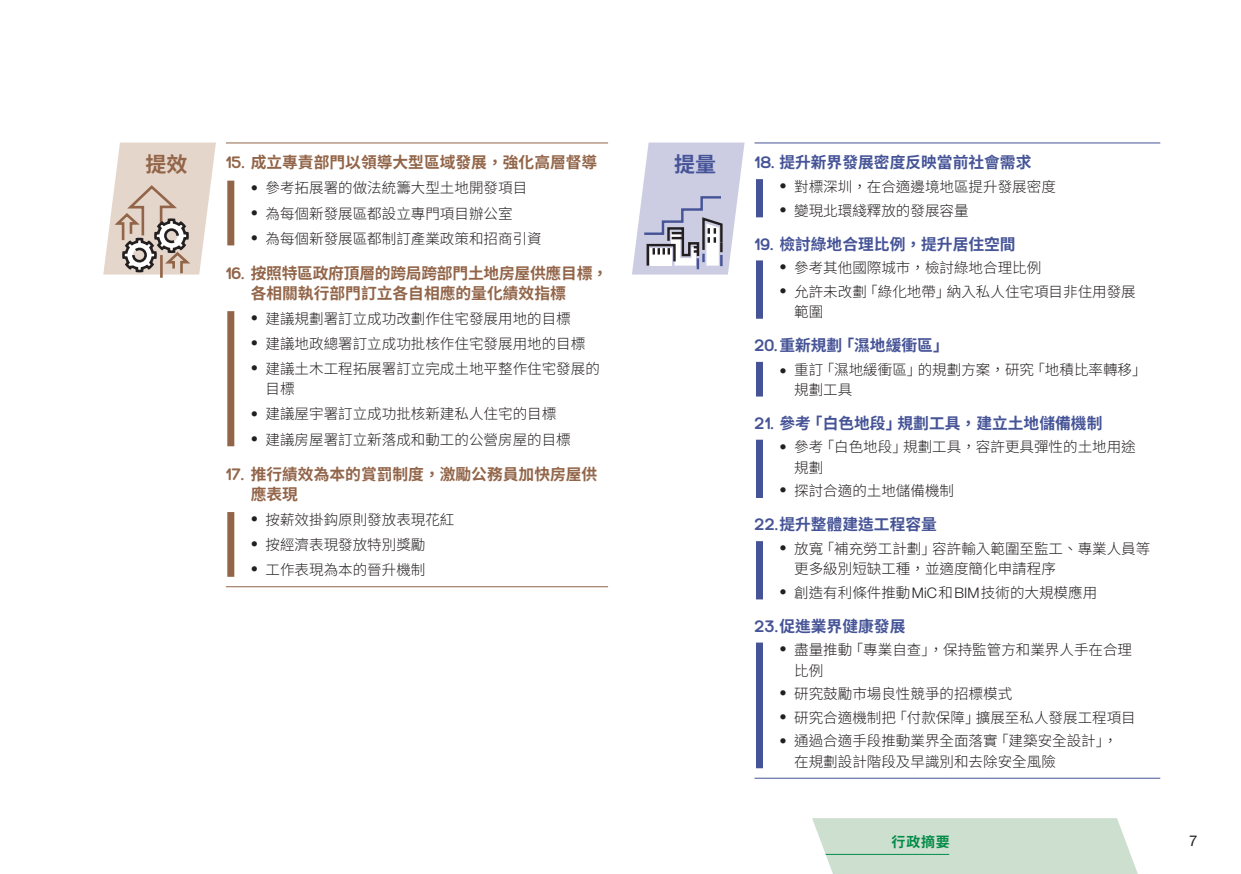
<style>
.page{position:relative;width:1241px;height:874px;background:#fff}
.page>*{position:absolute;margin:0;border:0;box-sizing:border-box;transform-origin:0 0}
.t1{font:700 21px "Noto Sans HK";color:#926549}
.t2{font:700 21px "Noto Sans HK";color:#465497}
.t3{font:700 15.75px/20.1px "Noto Sans HK";color:#926549}
.t4{font:700 15.75px "Noto Sans HK";color:#465497}
.t5{font:14.88px "Helvetica Neue LT Std";color:#231f20}
.t6{font:300 14.53px/20.1px "Noto Sans HK";color:#231f20}
.t7{font:700 14px "Noto Sans HK";color:#038b48}
.s1{font-family:"Hero";font-size:18.03px}
.s2{font-family:"Helvetica Neue LT Std"}
</style>
<div class="page">
<svg style="left:812px;top:818px;width:326px;height:55px"></svg>
<hr style="left:812px;top:853px;width:137px;height:1px;background:#038b48">
<svg style="left:103px;top:142px;width:113px;height:133px"></svg>
<hr style="left:160px;top:255px;width:3px;height:22px;background:#926549">
<svg style="left:632px;top:142px;width:112px;height:132px"></svg>
<hr style="left:226px;top:142px;width:382px;height:1px;background:#926549">
<hr style="left:226px;top:586px;width:382px;height:1px;background:#926549">
<div style="left:227px;top:180px;width:7px;height:65px;background:#926549"></div>
<div style="left:227px;top:311px;width:7px;height:135px;background:#926549"></div>
<div style="left:227px;top:512px;width:7px;height:64px;background:#926549"></div>
<hr style="left:754px;top:142px;width:406px;height:1px;background:#465497">
<hr style="left:754px;top:777px;width:406px;height:1px;background:#465497">
<div style="left:755px;top:179px;width:7px;height:38px;background:#465497"></div>
<div style="left:755px;top:260px;width:7px;height:58px;background:#465497"></div>
<div style="left:755px;top:361px;width:7px;height:35px;background:#465497"></div>
<div style="left:755px;top:439px;width:7px;height:58px;background:#465497"></div>
<div style="left:755px;top:541px;width:7px;height:58px;background:#465497"></div>
<div style="left:755px;top:642px;width:7px;height:125px;background:#465497"></div>
<h1 class="t1" style="left:145px;top:152px;width:43px">提效</h1>
<h1 class="t2" style="left:674px;top:152px;width:43px">提量</h1>
<p class="t4" style="left:754px;top:153px;width:278px"><span class="s1">18.</span> 提升新界發展密度反映當前社會需求</p>
<p class="t6" style="left:779px;top:177px;width:278px"><span class="s2">•</span> 對標深圳，在合適邊境地區提升發展密度</p>
<p class="t6" style="left:779px;top:200px;width:191px"><span class="s2">•</span> 變現北環綫釋放的發展容量</p>
<p class="t4" style="left:754px;top:235px;width:263px"><span class="s1">19.</span> 檢討綠地合理比例，提升居住空間</p>
<p class="t6" style="left:779px;top:258px;width:263px"><span class="s2">•</span> 參考其他國際城市，檢討綠地合理比例</p>
<p class="t6" style="left:794px;top:281px;width:343px;text-indent:-15px"><span class="s2">•</span> 允許未改劃「綠化地帶」納入私人住宅項目非住用發展範圍</p>
<p class="t4" style="left:754px;top:336px;width:196px"><span class="s1">20.</span> 重新規劃「濕地緩衝區」</p>
<p class="t6" style="left:794px;top:359px;width:354px;text-indent:-15px"><span class="s2">•</span> 重訂「濕地緩衝區」的規劃方案，研究「地積比率轉移」規劃工具</p>
<p class="t4" style="left:754px;top:414px;width:349px"><span class="s1">21.</span> 參考「白色地段」規劃工具，建立土地儲備機制</p>
<p class="t6" style="left:794px;top:437px;width:343px;text-indent:-15px"><span class="s2">•</span> 參考「白色地段」規劃工具，容許更具彈性的土地用途規劃</p>
<p class="t6" style="left:779px;top:481px;width:176px"><span class="s2">•</span> 探討合適的土地儲備機制</p>
<p class="t4" style="left:754px;top:515px;width:184px"><span class="s1">22.</span> 提升整體建造工程容量</p>
<p class="t6" style="left:794px;top:538px;width:357px;text-indent:-15px"><span class="s2">•</span> 放寬「補充勞工計劃」容許輸入範圍至監工、專業人員等更多級別短缺工種，並適度簡化申請程序</p>
<p class="t6" style="left:779px;top:582px;width:319px"><span class="s2">•</span> 創造有利條件推動<span class="s2">MiC</span>和<span class="s2">BIM</span>技術的大規模應用</p>
<p class="t4" style="left:754px;top:616px;width:152px"><span class="s1">23.</span> 促進業界健康發展</p>
<p class="t6" style="left:794px;top:640px;width:339px;text-indent:-15px"><span class="s2">•</span> 盡量推動「專業自查」，保持監管方和業界人手在合理比例</p>
<p class="t6" style="left:779px;top:683px;width:234px"><span class="s2">•</span> 研究鼓勵市場良性競爭的招標模式</p>
<p class="t6" style="left:779px;top:707px;width:358px"><span class="s2">•</span> 研究合適機制把「付款保障」擴展至私人發展工程項目</p>
<p class="t6" style="left:794px;top:731px;width:325px;text-indent:-15px"><span class="s2">•</span> 通過合適手段推動業界全面落實「建築安全設計」，在規劃設計階段及早識別和去除安全風險</p>
<p class="t3" style="left:226px;top:153px;width:373px"><span class="s1">15.</span> 成立專責部門以領導大型區域發展，強化高層督導</p>
<p class="t6" style="left:251px;top:178px;width:278px"><span class="s2">•</span> 參考拓展署的做法統籌大型土地開發項目</p>
<p class="t6" style="left:251px;top:203px;width:263px"><span class="s2">•</span> 為每個新發展區都設立專門項目辦公室</p>
<p class="t6" style="left:251px;top:228px;width:292px"><span class="s2">•</span> 為每個新發展區都制訂產業政策和招商引資</p>
<p class="t3" style="left:251px;top:263px;width:359px;text-indent:-25px"><span class="s1">16.</span> 按照特區政府頂層的跨局跨部門土地房屋供應目標，各相關執行部門訂立各自相應的量化績效指標</p>
<p class="t6" style="left:251px;top:309px;width:321px"><span class="s2">•</span> 建議規劃署訂立成功改劃作住宅發展用地的目標</p>
<p class="t6" style="left:251px;top:334px;width:336px"><span class="s2">•</span> 建議地政總署訂立成功批核作住宅發展用地的目標</p>
<p class="t6" style="left:265px;top:359px;width:336px;text-indent:-15px"><span class="s2">•</span> 建議土木工程拓展署訂立完成土地平整作住宅發展的目標</p>
<p class="t6" style="left:251px;top:404px;width:307px"><span class="s2">•</span> 建議屋宇署訂立成功批核新建私人住宅的目標</p>
<p class="t6" style="left:251px;top:429px;width:321px"><span class="s2">•</span> 建議房屋署訂立新落成和動工的公營房屋的目標</p>
<p class="t3" style="left:251px;top:464px;width:348px;text-indent:-25px"><span class="s1">17.</span> 推行績效為本的賞罰制度，激勵公務員加快房屋供應表現</p>
<p class="t6" style="left:251px;top:509px;width:205px"><span class="s2">•</span> 按薪效掛鈎原則發放表現花紅</p>
<p class="t6" style="left:251px;top:534px;width:176px"><span class="s2">•</span> 按經濟表現發放特別獎勵</p>
<p class="t6" style="left:251px;top:559px;width:176px"><span class="s2">•</span> 工作表現為本的晉升機制</p>
<p class="t7" style="left:891px;top:833px;width:60px">行政摘要</p>
<p class="t5" style="left:1188px;top:831px;width:10px">7</p>
</div>
